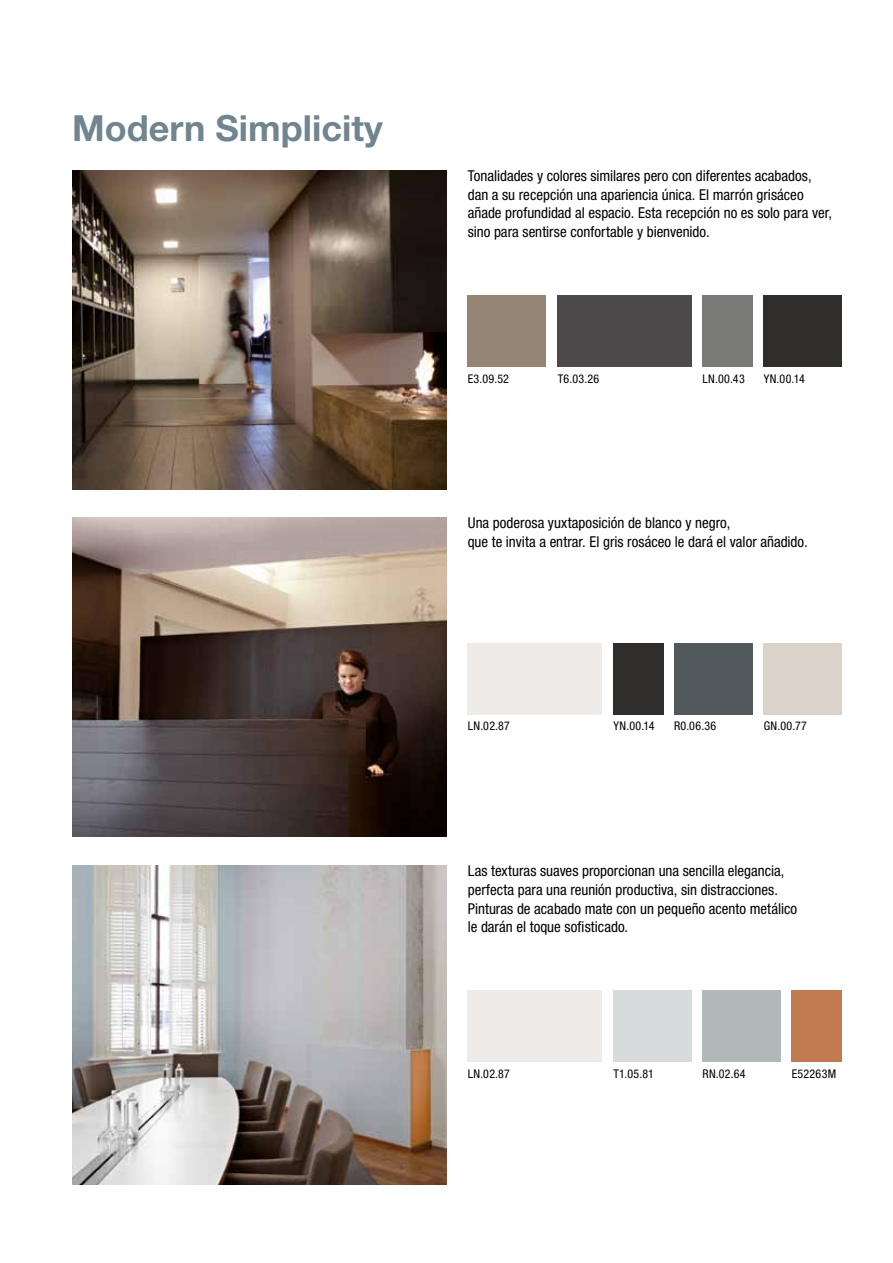
<style>
.page{position:relative;width:893px;height:1263px;background:#fff}
.page>*{position:absolute;margin:0;border:0;box-sizing:border-box;transform-origin:0 0}
.t1{font:700 36px "Helvetica Neue LT Pro";color:#718590}
.t2{font:condensed 15px/18.8px "Helvetica Neue LT Pro";color:#000}
.t3{font:condensed 12px "Helvetica Neue LT Pro";letter-spacing:.025em;color:#000}
</style>
<div class="page">
<img style="left:72px;top:518px;width:374px;height:319px">
<div style="left:558px;top:295px;width:134px;height:72px;background:#4c4a4a"></div>
<div style="left:468px;top:295px;width:78px;height:72px;background:#948574"></div>
<div style="left:764px;top:295px;width:78px;height:72px;background:#302d2d"></div>
<div style="left:702px;top:295px;width:51px;height:72px;background:#797978"></div>
<div style="left:468px;top:643px;width:134px;height:71px;background:#eeebe9"></div>
<div style="left:674px;top:643px;width:78px;height:71px;background:#52595d"></div>
<div style="left:764px;top:643px;width:78px;height:71px;background:#dbd2ca"></div>
<div style="left:613px;top:643px;width:51px;height:71px;background:#302d2d"></div>
<div style="left:468px;top:990px;width:134px;height:72px;background:#eeebe9"></div>
<div style="left:613px;top:990px;width:79px;height:72px;background:#d8dbdb"></div>
<div style="left:702px;top:990px;width:79px;height:72px;background:#b1b8b9"></div>
<div style="left:792px;top:990px;width:50px;height:72px;background:#c27a51"></div>
<img style="left:72px;top:170px;width:374px;height:319px">
<img style="left:72px;top:865px;width:374px;height:319px">
<h1 class="t1" style="left:72px;top:105px;width:312px">Modern Simplicity</h1>
<p class="t2" style="left:468px;top:166px;width:366px">Tonalidades y colores similares pero con diferentes acabados, dan a su recepción una apariencia única. El marrón grisáceo añade profundidad al espacio. Esta recepción no es solo para ver, sino para sentirse confortable y bienvenido.</p>
<p class="t3" style="left:468px;top:371px;width:43px">E3.09.52</p>
<p class="t3" style="left:558px;top:371px;width:43px">T6.03.26</p>
<p class="t3" style="left:702px;top:371px;width:44px">LN.00.43</p>
<p class="t3" style="left:764px;top:371px;width:43px">YN.00.14</p>
<p class="t2" style="left:468px;top:514px;width:341px">Una poderosa yuxtaposición de blanco y negro,<br>que te invita a entrar. El gris rosáceo le dará el valor añadido.</p>
<p class="t3" style="left:468px;top:719px;width:44px">LN.02.87</p>
<p class="t3" style="left:613px;top:719px;width:43px">YN.00.14</p>
<p class="t3" style="left:674px;top:719px;width:44px">R0.06.36</p>
<p class="t3" style="left:764px;top:719px;width:45px">GN.00.77</p>
<p class="t2" style="left:468px;top:861px;width:331px">Las texturas suaves proporcionan una sencilla elegancia, perfecta para una reunión productiva, sin distracciones.<br>Pinturas de acabado mate con un pequeño acento metálico le darán el toque sofisticado.</p>
<p class="t3" style="left:468px;top:1067px;width:44px">LN.02.87</p>
<p class="t3" style="left:613px;top:1067px;width:42px">T1.05.81</p>
<p class="t3" style="left:702px;top:1067px;width:45px">RN.02.64</p>
<p class="t3" style="left:792px;top:1067px;width:46px">E52263M</p>
</div>
